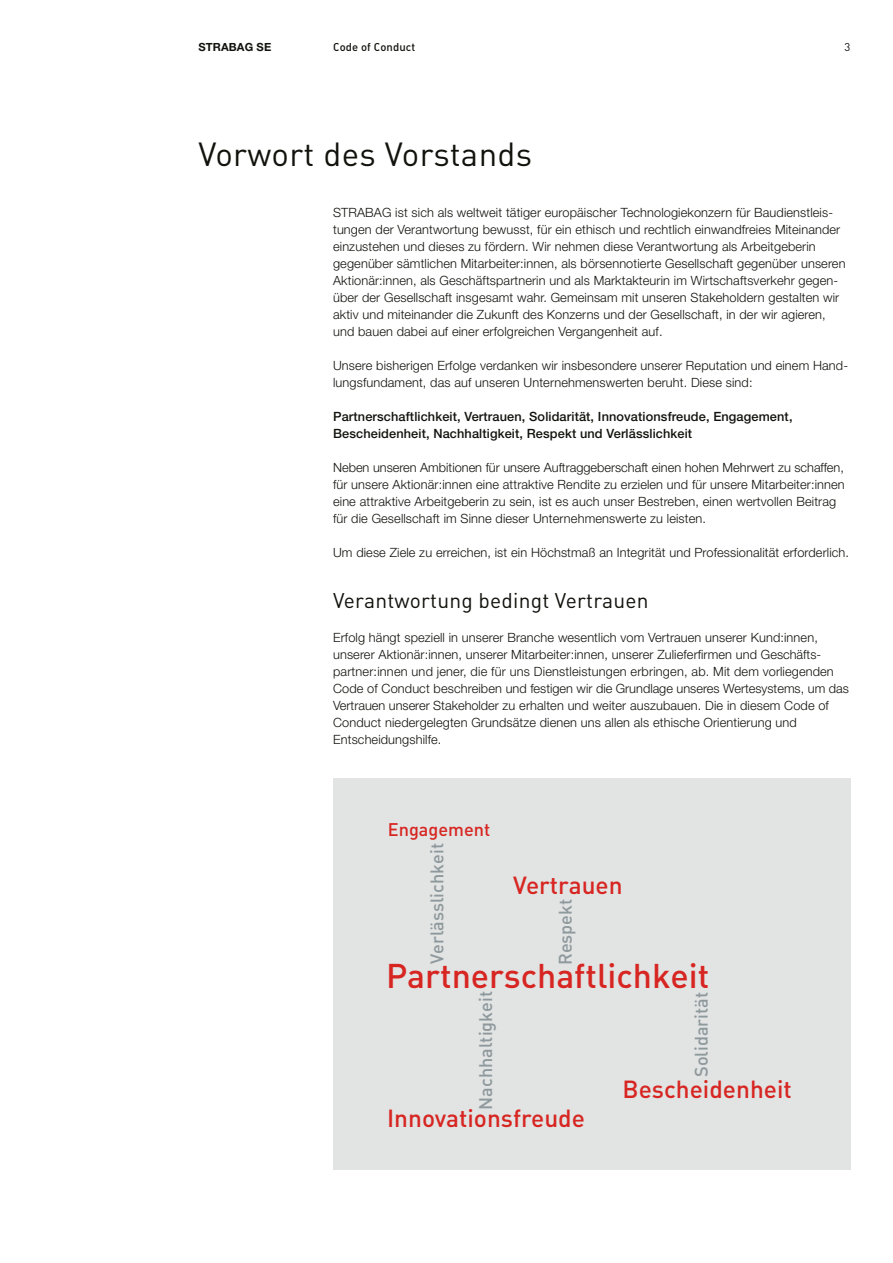
<style>
.page{position:relative;width:893px;height:1263px;background:#fff}
.page>*{position:absolute;margin:0;border:0;box-sizing:border-box;transform-origin:0 0}
.t1{font:500 33.9px "DIN Pro";color:#d72622}
.t2{font:33px "DIN Pro";letter-spacing:.01em;color:#12120d}
.t3{font:500 24.45px "DIN Pro";color:#d72622}
.t4{font:21px "DIN Pro";letter-spacing:.01em;color:#12120d}
.t5{font:500 18.15px "DIN Pro";color:#8e999d}
.t6{font:500 18.15px "DIN Pro";color:#d72622}
.t7{font:300 12.75px/17px "Helvetica Neue LT Pro";letter-spacing:.01em;color:#12120d}
.t8{font:500 12.75px/17px "Helvetica Neue LT Pro";letter-spacing:.01em;color:#12120d}
.t9{font:500 11.25px "DIN Pro";letter-spacing:.01em;color:#12120d}
.t10{font:700 11.25px "Helvetica Neue LT Pro";letter-spacing:.01em;color:#12120d}
.t11{font:11.25px "DIN Pro";color:#12120d}
</style>
<div class="page">
<div style="left:333px;top:778px;width:517px;height:391px;background:#e2e3e3"></div>
<p class="t10" style="left:198px;top:40px;width:74px">STRABAG SE</p>
<p class="t9" style="left:333px;top:39px;width:84px">Code of Conduct</p>
<p class="t11" style="left:845px;top:39px;width:7px">3</p>
<h2 class="t2" style="left:198px;top:131px;width:335px">Vorwort des Vorstands</h2>
<p class="t7" style="left:333px;top:204px;width:514px">STRABAG ist sich als weltweit tätiger europäischer Technologiekonzern für Baudienstleis&shy;tungen der Verantwortung bewusst, für ein ethisch und rechtlich einwandfreies Miteinander einzustehen und dieses zu fördern. Wir nehmen diese Verantwortung als Arbeitgeberin gegenüber sämtlichen Mitarbeiter:innen, als börsennotierte Gesellschaft gegenüber unseren Aktionär:innen, als Geschäftspartnerin und als Marktakteurin im Wirtschaftsverkehr gegen&shy;über der Gesellschaft insgesamt wahr. Gemeinsam mit unseren Stakeholdern gestalten wir aktiv und miteinander die Zukunft des Konzerns und der Gesellschaft, in der wir agieren, und bauen dabei auf einer erfolgreichen Vergangenheit auf.</p>
<p class="t7" style="left:333px;top:357px;width:516px">Unsere bisherigen Erfolge verdanken wir insbesondere unserer Reputation und einem Hand&shy;lungsfundament, das auf unseren Unternehmenswerten beruht. Diese sind:</p>
<p class="t8" style="left:333px;top:408px;width:461px">Partnerschaftlichkeit, Vertrauen, Solidarität, Innovationsfreude, Engagement,<br>Bescheidenheit, Nachhaltigkeit, Respekt und Verlässlichkeit</p>
<p class="t7" style="left:333px;top:459px;width:513px">Neben unseren Ambitionen für unsere Auftraggeberschaft einen hohen Mehrwert zu schaffen, für unsere Aktionär:innen eine attraktive Rendite zu erzielen und für unsere Mitarbeiter:innen eine attraktive Arbeitgeberin zu sein, ist es auch unser Bestreben, einen wertvollen Beitrag für die Gesellschaft im Sinne dieser Unternehmenswerte zu leisten.</p>
<p class="t7" style="left:333px;top:544px;width:517px">Um diese Ziele zu erreichen, ist ein Höchstmaß an Integrität und Professionalität erforderlich.</p>
<h3 class="t4" style="left:333px;top:586px;width:317px">Verantwortung bedingt Vertrauen</h3>
<p class="t7" style="left:333px;top:629px;width:517px">Erfolg hängt speziell in unserer Branche wesentlich vom Vertrauen unserer Kund:innen, unserer Aktionär:innen, unserer Mitarbeiter:innen, unserer Zulieferfirmen und Geschäfts&shy;partner:innen und jener, die für uns Dienstleistungen erbringen, ab. Mit dem vorliegenden Code of Conduct beschreiben und festigen wir die Grundlage unseres Wertesystems, um das Vertrauen unserer Stakeholder zu erhalten und weiter auszubauen. Die in diesem Code of Conduct niedergelegten Grundsätze dienen uns allen als ethische Orientierung und Entscheidungshilfe.</p>
<h3 class="t6" style="left:388px;top:817px;width:104px">Engagement</h3>
<h3 class="t5" style="left:425px;top:963px;width:122px;rotate:-90deg">Verlässlichkeit</h3>
<h3 class="t3" style="left:513px;top:868px;width:111px">Vertrauen</h3>
<h3 class="t5" style="left:553px;top:965px;width:68px;rotate:-90deg">Respekt</h3>
<h1 class="t1" style="left:386px;top:952px;width:325px">Partnerschaftlichkeit</h1>
<h3 class="t5" style="left:473px;top:1110px;width:120px;rotate:-90deg">Nachhaltigkeit</h3>
<h3 class="t5" style="left:689px;top:1077px;width:86px;rotate:-90deg">Solidarität</h3>
<h3 class="t3" style="left:623px;top:1072px;width:171px">Bescheidenheit</h3>
<h3 class="t3" style="left:387px;top:1101px;width:199px">Innovationsfreude</h3>
</div>
